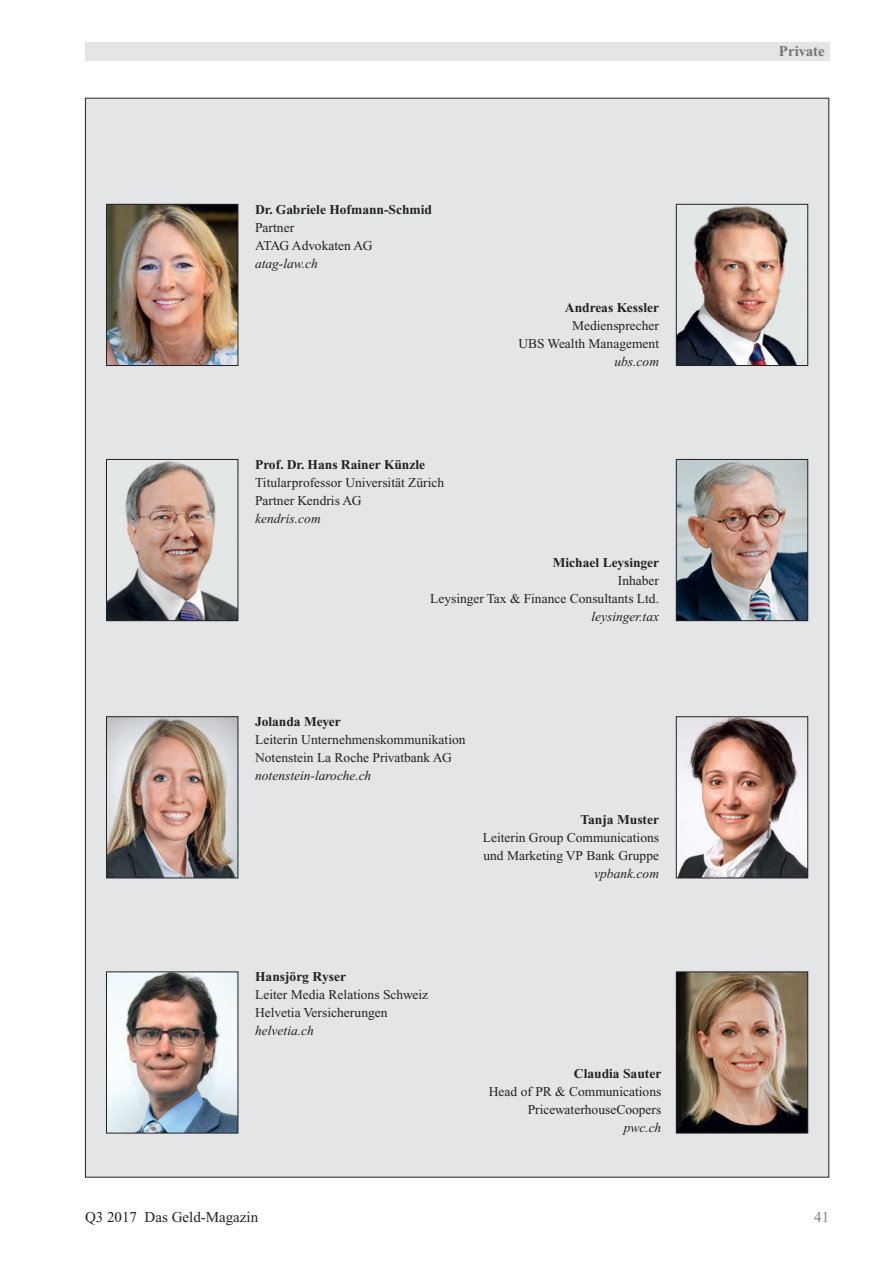
<style>
.page{position:relative;width:893px;height:1263px;background:#fff}
.page>*{position:absolute;margin:0;border:0;box-sizing:border-box;transform-origin:0 0}
.t1{font:15px "Times New Roman PS Std";color:#232122}
.t2{font:700 15px "Times New Roman PS Std";color:#74777a}
.t3{font:15px "Times New Roman PS Std";color:#7f8285}
.t4{font:13.5px/18px "Times New Roman PS Std";color:#232122}
.t5{font:700 13.5px "Times New Roman PS Std";color:#232122}
.t6{font:italic 13.5px "Times New Roman PS Std";color:#232122}
</style>
<div class="page">
<div style="left:85px;top:43px;width:744px;height:18px;background:#e3e5e6"></div>
<div style="left:86px;top:99px;width:742px;height:1078px;background:#e3e5e6"></div>
<img style="left:108px;top:718px;width:128px;height:158px">
<div style="left:106px;top:716px;width:132px;height:162px;border:1px solid #232122"></div>
<img style="left:108px;top:974px;width:128px;height:157px">
<div style="left:106px;top:972px;width:132px;height:161px;border:1px solid #232122"></div>
<img style="left:678px;top:461px;width:128px;height:158px">
<div style="left:676px;top:459px;width:132px;height:162px;border:1px solid #232122"></div>
<img style="left:108px;top:461px;width:128px;height:158px">
<div style="left:106px;top:459px;width:132px;height:162px;border:1px solid #232122"></div>
<img style="left:678px;top:974px;width:128px;height:157px">
<div style="left:676px;top:972px;width:132px;height:161px;border:1px solid #232122"></div>
<img style="left:678px;top:206px;width:119px;height:158px">
<div style="left:676px;top:204px;width:132px;height:162px;border:1px solid #232122"></div>
<img style="left:678px;top:718px;width:128px;height:158px">
<div style="left:676px;top:716px;width:132px;height:162px;border:1px solid #232122"></div>
<img style="left:108px;top:206px;width:128px;height:158px">
<div style="left:106px;top:204px;width:132px;height:162px;border:1px solid #232122"></div>
<p class="t5" style="left:255px;top:205px;width:178px">Dr. Gabriele Hofmann-Schmid</p>
<p class="t4" style="left:255px;top:219px;width:119px">Partner<br>ATAG Advokaten AG</p>
<p class="t6" style="left:255px;top:258px;width:64px">atag-law.ch</p>
<p class="t5" style="left:255px;top:460px;width:171px">Prof. Dr. Hans Rainer Künzle</p>
<p class="t4" style="left:255px;top:474px;width:191px">Titularprofessor Universität Zürich<br>Partner Kendris AG</p>
<p class="t6" style="left:255px;top:513px;width:67px">kendris.com</p>
<p class="t5" style="left:565px;top:303px;width:96px">Andreas Kessler</p>
<p class="t4" style="left:518px;top:318px;width:142px;text-align:right">Mediensprecher<br>UBS Wealth Management</p>
<p class="t6" style="left:614px;top:356px;width:46px">ubs.com</p>
<p class="t5" style="left:553px;top:558px;width:108px">Michael Leysinger</p>
<p class="t4" style="left:430px;top:573px;width:230px;text-align:right">Inhaber<br>Leysinger Tax &amp; Finance Consultants Ltd.</p>
<p class="t6" style="left:591px;top:612px;width:69px">leysinger.tax</p>
<p class="t5" style="left:255px;top:717px;width:87px">Jolanda Meyer</p>
<p class="t4" style="left:255px;top:732px;width:212px">Leiterin Unternehmenskommunikation<br>Notenstein La Roche Privatbank AG</p>
<p class="t6" style="left:255px;top:771px;width:118px">notenstein-laroche.ch</p>
<p class="t5" style="left:580px;top:815px;width:80px">Tanja Muster</p>
<p class="t4" style="left:483px;top:830px;width:178px">Leiterin Group Communications und Marketing VP Bank Gruppe</p>
<p class="t6" style="left:594px;top:869px;width:66px">vpbank.com</p>
<p class="t5" style="left:255px;top:972px;width:92px">Hansjörg Ryser</p>
<p class="t4" style="left:255px;top:987px;width:175px">Leiter Media Relations Schweiz<br>Helvetia Versicherungen</p>
<p class="t6" style="left:255px;top:1026px;width:60px">helvetia.ch</p>
<p class="t5" style="left:574px;top:1069px;width:89px">Claudia Sauter</p>
<p class="t4" style="left:489px;top:1084px;width:174px;text-align:right">Head of PR &amp; Communications<br>PricewaterhouseCoopers</p>
<p class="t6" style="left:624px;top:1123px;width:39px">pwc.ch</p>
<p class="t2" style="left:779px;top:46px;width:48px">Private</p>
<p class="t1" style="left:85px;top:1212px;width:175px">Q3 2017 Das Geld-Magazin</p>
<p class="t3" style="left:814px;top:1212px;width:16px">41</p>
</div>
